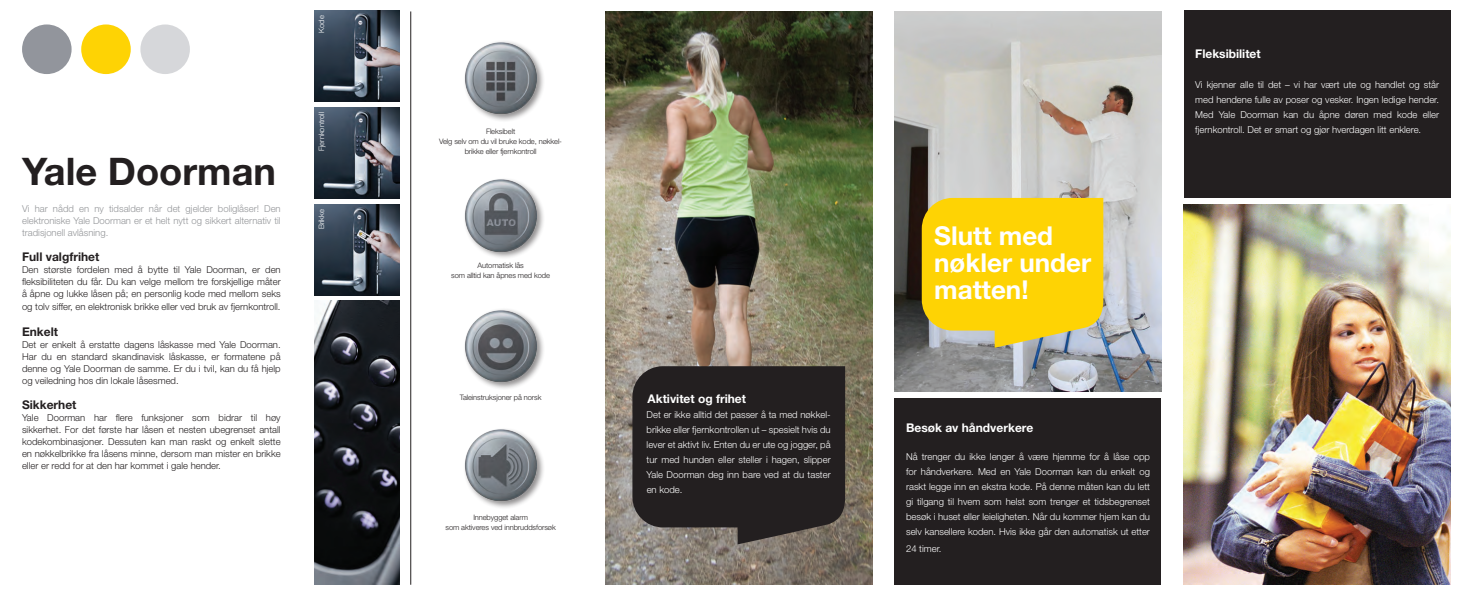
<style>
.page{position:relative;width:1462px;height:594px;background:#fff}
.page>*{position:absolute;margin:0;border:0;box-sizing:border-box;transform-origin:0 0}
.t1{font:700 38px "Helvetica Neue LT";color:#231f20}
.t2{font:700 26px/27px "Helvetica Neue LT";color:#fff}
.t3{font:700 12px "Helvetica Neue LT";color:#fff}
.t4{font:700 12px "Helvetica Neue LT";color:#231f20}
.t5{font:300 9.5px/15px "Helvetica Neue LT";color:#fff;text-align:justify}
.t6{font:300 9.5px/12px "Helvetica Neue LT";color:#231f20;text-align:justify}
.t7{font:300 9.5px/12px "Helvetica Neue LT";color:#939598;text-align:justify}
.t8{font:300 7.5px/10px "Helvetica Neue LT";letter-spacing:-.01em;color:#231f20;text-align:center}
.t9{font:300 7.5px "Helvetica Neue LT";color:#fff}
</style>
<div class="page">
<img style="left:605px;top:11px;width:267px;height:573px">
<img style="left:314px;top:11px;width:85px;height:90px">
<img style="left:314px;top:204px;width:85px;height:91px">
<img style="left:314px;top:108px;width:85px;height:91px">
<img style="left:1184px;top:205px;width:266px;height:379px">
<svg style="left:632px;top:366px;width:213px;height:178px;background:#2d2828"></svg>
<img style="left:895px;top:11px;width:266px;height:380px">
<svg style="left:922px;top:198px;width:181px;height:149px;background:#f4ce16"></svg>
<div style="left:895px;top:398px;width:266px;height:187px;background:#231f20"></div>
<div style="left:1184px;top:11px;width:266px;height:187px;background:#231f20"></div>
<div style="left:463px;top:40px;width:82px;height:82px;background:#231f20;opacity:.5"></div>
<img style="left:463px;top:41px;width:75px;height:75px">
<div style="left:463px;top:177px;width:82px;height:82px;background:#231f20;opacity:.5"></div>
<img style="left:463px;top:179px;width:75px;height:74px">
<div style="left:463px;top:426px;width:82px;height:83px;background:#231f20;opacity:.5"></div>
<img style="left:463px;top:428px;width:75px;height:74px">
<div style="left:463px;top:307px;width:82px;height:83px;background:#231f20;opacity:.5"></div>
<img style="left:463px;top:309px;width:75px;height:74px">
<hr style="left:411px;top:11px;width:1px;height:573px;background:#231f20">
<img style="left:314px;top:301px;width:85px;height:283px">
<div style="left:140px;top:24px;width:50px;height:50px;background:#d6d7da;border-radius:50%"></div>
<div style="left:22px;top:24px;width:50px;height:50px;background:#92959c;border-radius:50%"></div>
<div style="left:81px;top:24px;width:50px;height:50px;background:#fed304;border-radius:50%"></div>
<h1 class="t1" style="left:22px;top:148px;width:255px">Yale Doorman</h1>
<p class="t7" style="left:22px;top:202px;width:260px">Vi har nådd en ny tidsalder når det gjelder boliglåser! Den elektroniske Yale Doorman er et helt nytt og sikkert alternativ til tradisjonell avlåsning.</p>
<p class="t4" style="left:22px;top:249px;width:79px">Full valgfrihet</p>
<p class="t6" style="left:22px;top:263px;width:260px">Den største fordelen med å bytte til Yale Doorman, er den fleksibiliteten du får. Du kan velge mellom tre forskjellige måter å åpne og lukke låsen på; en personlig kode med mellom seks</p>
<p class="t6" style="left:22px;top:300px;width:260px">og tolv siffer, en elektronisk brikke eller ved bruk av fjernkontroll.</p>
<p class="t4" style="left:22px;top:324px;width:37px">Enkelt</p>
<p class="t6" style="left:22px;top:338px;width:260px">Det er enkelt å erstatte dagens låskasse med Yale Doorman.<br>Har du en standard skandinavisk låskasse, er formatene på denne og Yale Doorman de samme. Er du i tvil, kan du få hjelp og veiledning hos din lokale låsesmed.</p>
<p class="t4" style="left:22px;top:397px;width:56px">Sikkerhet</p>
<p class="t6" style="left:22px;top:411px;width:260px">Yale Doorman har flere funksjoner som bidrar til høy sikkerhet. For det første har låsen et nesten ubegrenset antall kodekombinasjoner. Dessuten kan man raskt og enkelt slette en nøkkelbrikke fra låsens minne, dersom man mister en brikke eller er redd for at den har kommet i gale hender.</p>
<p class="t9" style="left:317px;top:33px;width:19px;rotate:-90deg">Kode</p>
<p class="t9" style="left:317px;top:151px;width:41px;rotate:-90deg">Fjernkontroll</p>
<p class="t9" style="left:317px;top:229px;width:21px;rotate:-90deg">Brikke</p>
<p class="t3" style="left:1195px;top:46px;width:67px">Fleksibilitet</p>
<p class="t5" style="left:1195px;top:77px;width:245px">Vi kjenner alle til det – vi har vært ute og handlet og står med hendene fulle av poser og vesker. Ingen ledige hender.<br>Med Yale Doorman kan du åpne døren med kode eller</p>
<p class="t8" style="left:486px;top:126px;width:31px">Fleksibelt</p>
<p class="t5" style="left:1195px;top:122px;width:227px">fjernkontroll. Det er smart og gjør hverdagen litt enklere.</p>
<p class="t8" style="left:439px;top:136px;width:124px">Velg selv om du vil bruke kode, nøkkel&shy;brikke eller fjernkontroll</p>
<p class="t8" style="left:451px;top:260px;width:100px">Automatisk lås<br>som alltid kan åpnes med kode</p>
<p class="t8" style="left:460px;top:392px;width:83px">Taleinstruksjoner på norsk</p>
<p class="t8" style="left:445px;top:512px;width:112px">Innebygget alarm<br>som aktiveres ved innbruddsforsøk</p>
<p class="t3" style="left:648px;top:391px;width:100px">Aktivitet og frihet</p>
<p class="t5" style="left:647px;top:406px;width:186px">Det er ikke alltid det passer å ta med nøkkel&shy;brikke eller fjernkontrollen ut – spesielt hvis du lever et aktivt liv. Enten du er ute og jogger, på tur med hunden eller steller i hagen, slipper Yale Doorman deg inn bare ved at du taster en kode.</p>
<h2 class="t2" style="left:934px;top:221px;width:158px">Slutt med nøkler under matten!</h2>
<p class="t3" style="left:906px;top:420px;width:129px">Besøk av håndverkere</p>
<p class="t5" style="left:906px;top:448px;width:245px">Nå trenger du ikke lenger å være hjemme for å låse opp for håndverkere. Med en Yale Doorman kan du enkelt og raskt legge inn en ekstra kode. På denne måten kan du lett gi tilgang til hvem som helst som trenger et tidsbegrenset besøk i huset eller leieligheten. Når du kommer hjem kan du selv kansellere koden. Hvis ikke går den automatisk ut etter</p>
<p class="t5" style="left:906px;top:540px;width:37px">24 timer.</p>
</div>
